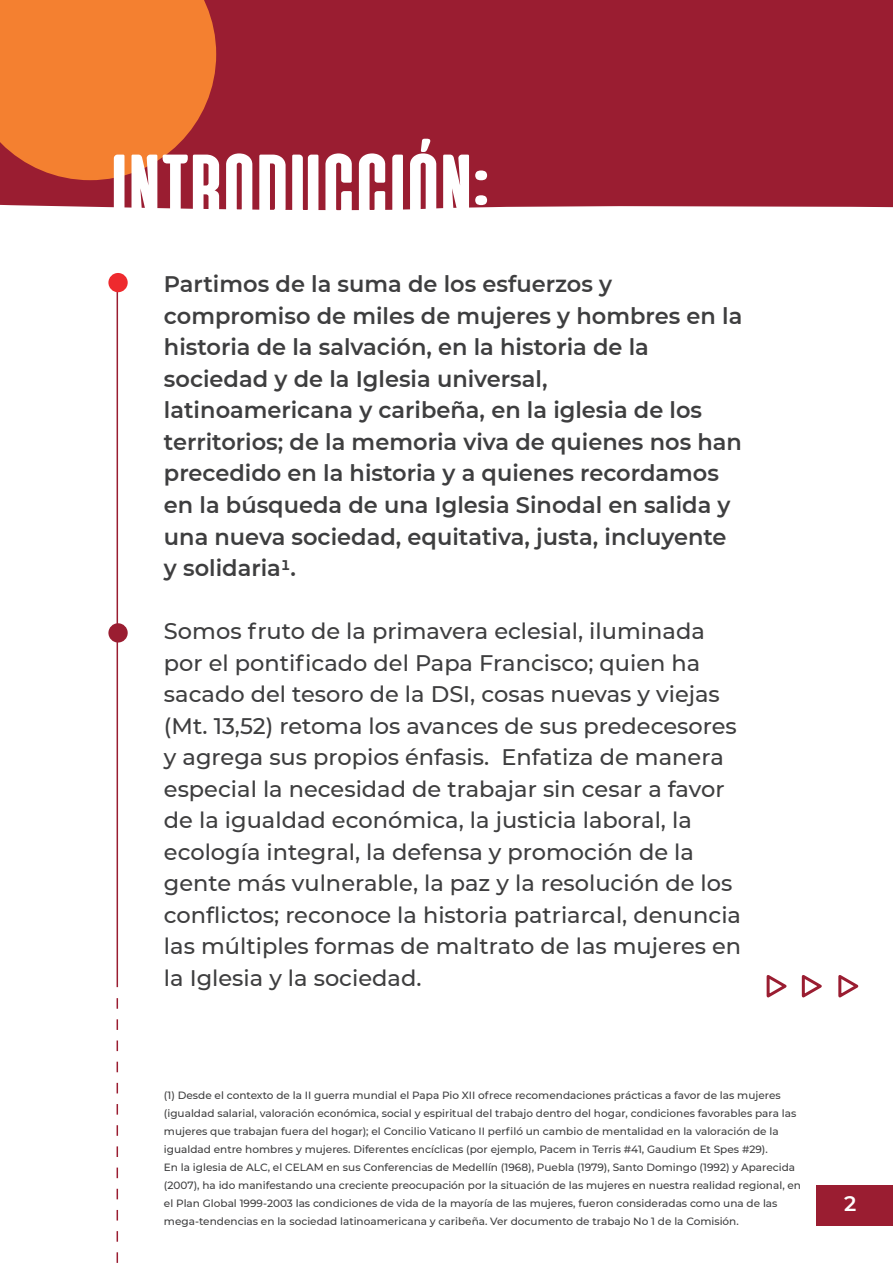
<style>
.page{position:relative;width:893px;height:1263px;background:#fff}
.page>*{position:absolute;margin:0;border:0;box-sizing:border-box;transform-origin:0 0}
.t1{font:500 22.5px/31.5px "Montserrat";color:#3e3e3f}
.t2{font:600 22.5px/31.5px "Montserrat";color:#3e3e3f}
.t3{font:600 21px "Montserrat";color:#fff}
.t4{font:500 10.5px/18px "Montserrat";color:#3e3e3f}
</style>
<div class="page">
<div style="left:219px;top:0;width:674px;height:211px;background:#9a1d31"></div>
<svg style="left:766px;top:975px;width:21px;height:23px"></svg>
<svg style="left:801px;top:975px;width:21px;height:23px"></svg>
<svg style="left:838px;top:975px;width:21px;height:23px"></svg>
<hr style="left:117px;top:276px;width:1px;height:711px;background:#9a1d31">
<svg style="left:117px;top:998px;width:1px;height:265px"></svg>
<div style="left:108px;top:273px;width:20px;height:19px;background:#ee2a2e;border-radius:50%"></div>
<div style="left:108px;top:623px;width:20px;height:19px;background:#9a1d31;border-radius:50%"></div>
<svg style="left:0;top:0;width:219px;height:209px;background:#e57a42"></svg>
<svg style="left:226px;top:153px;width:26px;height:58px"></svg>
<svg style="left:259px;top:155px;width:27px;height:56px"></svg>
<svg style="left:292px;top:155px;width:26px;height:56px"></svg>
<svg style="left:325px;top:153px;width:27px;height:58px"></svg>
<svg style="left:359px;top:153px;width:26px;height:58px"></svg>
<svg style="left:392px;top:155px;width:11px;height:56px"></svg>
<svg style="left:410px;top:139px;width:26px;height:72px"></svg>
<svg style="left:443px;top:155px;width:26px;height:56px"></svg>
<svg style="left:475px;top:170px;width:12px;height:35px"></svg>
<div style="left:816px;top:1186px;width:77px;height:40px;background:#9a1d31"></div>
<p class="t2" style="left:164px;top:268px;width:580px">Partimos de la suma de los esfuerzos y compromiso de miles de mujeres y hombres en la historia de la salvación, en la historia de la sociedad y de la Iglesia universal,<br>latinoamericana y caribeña, en la iglesia de los territorios; de la memoria viva de quienes nos han precedido en la historia y a quienes recordamos en la búsqueda de una Iglesia Sinodal en salida y una nueva sociedad, equitativa, justa, incluyente y solidaria1.</p>
<p class="t1" style="left:164px;top:614px;width:579px">Somos fruto de la primavera eclesial, iluminada por el pontificado del Papa Francisco; quien ha sacado del tesoro de la DSI, cosas nuevas y viejas (Mt. 13,52) retoma los avances de sus predecesores y agrega sus propios énfasis. Enfatiza de manera especial la necesidad de trabajar sin cesar a favor de la igualdad económica, la justicia laboral, la ecología integral, la defensa y promoción de la gente más vulnerable, la paz y la resolución de los conflictos; reconoce la historia patriarcal, denuncia las múltiples formas de maltrato de las mujeres en la Iglesia y la sociedad.</p>
<p class="t4" style="left:164px;top:1085px;width:639px">(1) Desde el contexto de la II guerra mundial el Papa Pio XII ofrece recomendaciones prácticas a favor de las mujeres (igualdad salarial, valoración económica, social y espiritual del trabajo dentro del hogar, condiciones favorables para las mujeres que trabajan fuera del hogar); el Concilio Vaticano II perfiló un cambio de mentalidad en la valoración de la igualdad entre hombres y mujeres. Diferentes encíclicas (por ejemplo, Pacem in Terris #41, Gaudium Et Spes #29).<br>En la iglesia de ALC, el CELAM en sus Conferencias de Medellín (1968), Puebla (1979), Santo Domingo (1992) y Aparecida (2007), ha ido manifestando una creciente preocupación por la situación de las mujeres en nuestra realidad regional, en el Plan Global 1999-2003 las condiciones de vida de la mayoría de las mujeres, fueron consideradas como una de las mega-tendencias en la sociedad latinoamericana y caribeña. Ver documento de trabajo No 1 de la Comisión.</p>
<h2 class="t3" style="left:844px;top:1189px;width:14px">2</h2>
</div>
